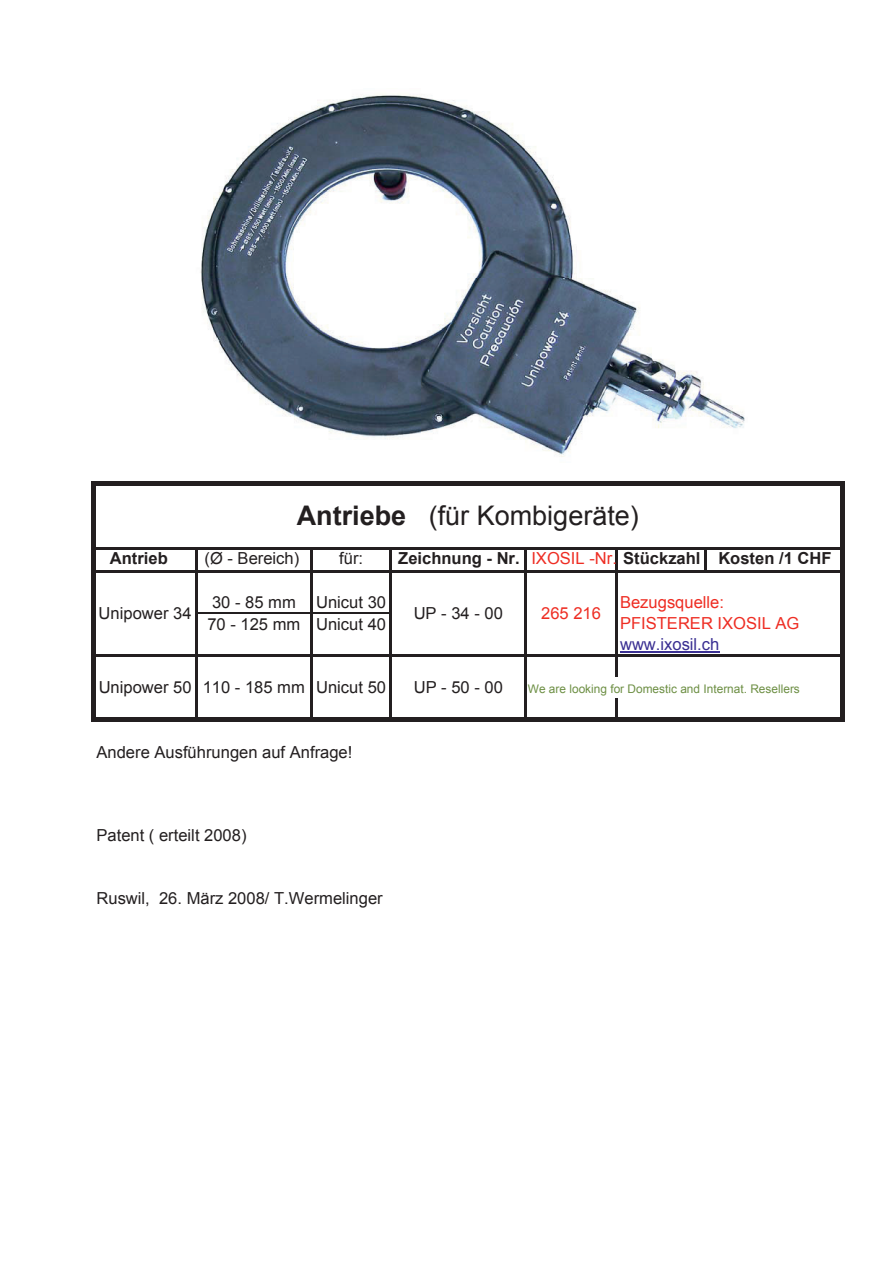
<style>
.page{position:relative;width:893px;height:1263px;background:#fff}
.page>*{position:absolute;margin:0;border:0;box-sizing:border-box;transform-origin:0 0}
.t1{font:27px "Arial";color:#231f20}
.t2{font:16.5px "Arial";color:#231f20}
.t3{font:700 16.5px "Arial";color:#231f20}
.t4{font:16.5px "Arial";color:#ee2d23}
.t5{font:16.5px "Arial";color:#3a2f92}
.t6{font:11.85px "Arial";color:#6d8f44}
.s1{font-weight:700}
.s2{font-weight:400;color:#ee2d23}
</style>
<div class="page">
<hr style="left:620px;top:652px;width:99px;height:1px;background:#3a2f92">
<hr style="left:198px;top:612px;width:112px;height:2px;background:#231f20">
<hr style="left:615px;top:550px;width:3px;height:127px;background:#231f20">
<hr style="left:91px;top:481px;width:4px;height:241px;background:#231f20">
<div style="left:840px;top:486px;width:5px;height:236px;background:#231f20"></div>
<hr style="left:195px;top:550px;width:3px;height:167px;background:#231f20">
<hr style="left:310px;top:550px;width:2px;height:167px;background:#231f20">
<hr style="left:389px;top:550px;width:3px;height:167px;background:#231f20">
<hr style="left:524px;top:550px;width:3px;height:167px;background:#231f20">
<hr style="left:615px;top:698px;width:3px;height:19px;background:#231f20">
<hr style="left:704px;top:550px;width:3px;height:23px;background:#231f20">
<div style="left:95px;top:481px;width:750px;height:5px;background:#231f20"></div>
<hr style="left:95px;top:547px;width:745px;height:3px;background:#231f20">
<hr style="left:95px;top:570px;width:745px;height:3px;background:#231f20">
<hr style="left:312px;top:612px;width:77px;height:2px;background:#231f20">
<hr style="left:95px;top:654px;width:745px;height:3px;background:#231f20">
<div style="left:95px;top:717px;width:750px;height:5px;background:#231f20"></div>
<img style="left:200px;top:94px;width:545px;height:363px">
<h1 class="t1" style="left:297px;top:498px;width:344px"><span class="s1">Antriebe</span> (für Kombigeräte)</h1>
<p class="t3" style="left:110px;top:547px;width:59px">Antrieb</p>
<p class="t2" style="left:204px;top:548px;width:96px">(Ø - Bereich)</p>
<p class="t2" style="left:339px;top:548px;width:25px">für:</p>
<p class="t3" style="left:398px;top:547px;width:435px">Zeichnung - Nr. <span class="s2">IXOSIL -Nr.</span> Stückzahl Kosten /1 CHF</p>
<p class="t2" style="left:99px;top:602px;width:94px">Unipower 34</p>
<p class="t4" style="left:620px;top:591px;width:106px">Bezugsquelle:</p>
<p class="t2" style="left:212px;top:592px;width:175px">30 - 85 mm Unicut 30</p>
<p class="t2" style="left:414px;top:602px;width:91px">UP - 34 - 00</p>
<p class="t4" style="left:541px;top:602px;width:61px">265 216</p>
<p class="t2" style="left:207px;top:613px;width:180px">70 - 125 mm Unicut 40</p>
<p class="t4" style="left:620px;top:612px;width:181px">PFISTERER IXOSIL AG</p>
<p class="t5" style="left:620px;top:634px;width:101px">www.ixosil.ch</p>
<p class="t2" style="left:99px;top:676px;width:289px">Unipower 50 110 - 185 mm Unicut 50</p>
<p class="t2" style="left:414px;top:676px;width:91px">UP - 50 - 00</p>
<p class="t6" style="left:528px;top:681px;width:274px">We are looking for Domestic and Internat. Resellers</p>
<p class="t2" style="left:96px;top:741px;width:257px">Andere Ausführungen auf Anfrage!</p>
<p class="t2" style="left:96px;top:825px;width:152px">Patent ( erteilt 2008)</p>
<p class="t2" style="left:96px;top:887px;width:288px">Ruswil, 26. März 2008/ T.Wermelinger</p>
</div>
